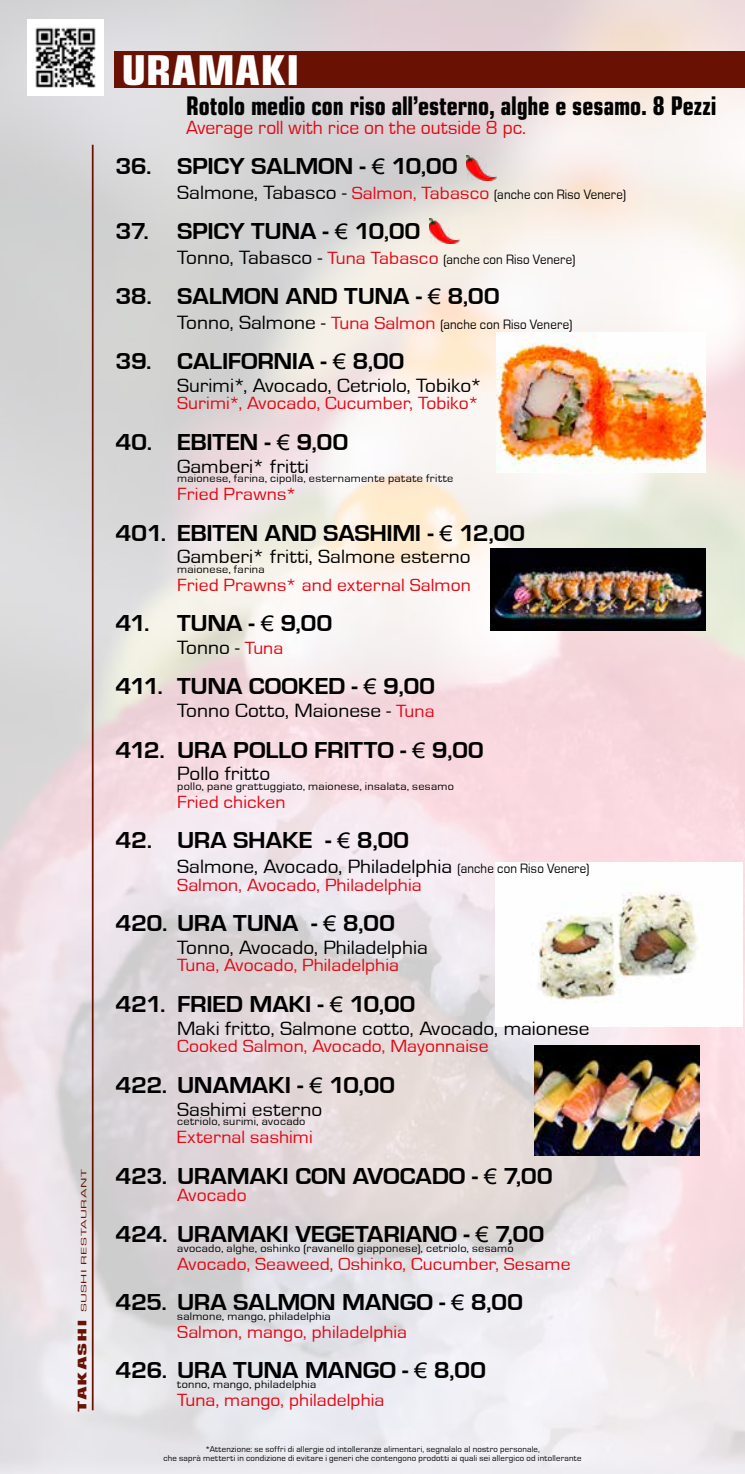
<style>
.page{position:relative;width:745px;height:1474px;background:#fff}
.page>*{position:absolute;margin:0;border:0;box-sizing:border-box;transform-origin:0 0}
.t1{font:700 condensed 41.12px "Eurostile LT Std";letter-spacing:.005em;color:#fff;scale:1.16 1}
.t2{font:700 condensed 25.72px "Eurostile LT Std";letter-spacing:-.005em;color:#000;scale:.92 1}
.t3{font:700 23.8px "Eurostile T";letter-spacing:-.01em;color:#000;scale:1.08 1}
.t4{font:19.78px "Eurostile T";color:#000;scale:1.08 1}
.t5{font:19.6px "Eurostile T";color:#e30613}
.t6{font:18.2px "Eurostile T";letter-spacing:.005em;color:#e30613;scale:1.08 1}
.t7{font:14px "Eurostile T";letter-spacing:.015em;color:#000;scale:.92 1}
.t8{font:11.38px "Eurostile T";letter-spacing:.02em;color:#000;scale:1.08 1}
.t9{font:8.75px/8.8px "Eurostile T";letter-spacing:.025em;color:#000;text-align:center}
.t10{font:condensed 7.35px "Eurostile LT Std";letter-spacing:.025em;color:#691103;scale:2.25 1}
.s1{font-weight:700;font-size:11.9px}
.s2{font-family:"Arial";font-weight:400;font-size:21.35px}
.s3{font-size:19.78px}
.s4{font-size:18.2px;color:#e30613}
.s5{font-size:14px}
</style>
<div class="page">
<img style="left:0;top:0;width:744px;height:1473px">
<img style="left:495px;top:332px;width:210px;height:140px">
<img style="left:495px;top:862px;width:246px;height:164px">
<hr style="left:92px;top:145px;width:1px;height:1265px;background:#691103">
<div style="left:114px;top:51px;width:630px;height:37px;background:#691103"></div>
<img style="left:27px;top:20px;width:76px;height:75px">
<img style="left:534px;top:1045px;width:165px;height:110px">
<img style="left:490px;top:549px;width:215px;height:81px">
<img style="left:466px;top:156px;width:29px;height:25px">
<img style="left:429px;top:218px;width:30px;height:25px">
<p class="t10" style="left:80px;top:1411px;width:109px;rotate:-90deg"><span class="s1">TAKASHI</span> SUSHI RESTAURANT</p>
<h1 class="t1" style="left:121px;top:45px;width:155px">URAMAKI</h1>
<p class="t2" style="left:186px;top:90px;width:578px">Rotolo medio con riso all’esterno, alghe e sesamo. 8 Pezzi</p>
<p class="t5" style="left:186px;top:117px;width:341px">Average roll with rice on the outside 8 pc.</p>
<p class="t3" style="left:115px;top:153px;width:318px">36. SPICY SALMON - <span class="s2">€</span> 10,00</p>
<p class="t7" style="left:177px;top:187px;width:489px"><span class="s3">Salmone, Tabasco -</span> <span class="s4">Salmon, Tabasco</span> (anche con Riso Venere)</p>
<p class="t3" style="left:115px;top:218px;width:284px">37. SPICY TUNA - <span class="s2">€</span> 10,00</p>
<p class="t7" style="left:177px;top:251px;width:434px"><span class="s3">Tonno, Tabasco -</span> <span class="s4">Tuna Tabasco</span> (anche con Riso Venere)</p>
<p class="t3" style="left:115px;top:283px;width:357px">38. SALMON AND TUNA - <span class="s2">€</span> 8,00</p>
<p class="t7" style="left:177px;top:316px;width:430px"><span class="s3">Tonno, Salmone -</span> <span class="s4">Tuna Salmon</span> (anche con Riso Venere)</p>
<p class="t3" style="left:115px;top:348px;width:269px">39. CALIFORNIA - <span class="s2">€</span> 8,00</p>
<p class="t4" style="left:177px;top:374px;width:284px">Surimi*, Avocado, Cetriolo, Tobiko*</p>
<p class="t6" style="left:177px;top:393px;width:281px">Surimi*, Avocado, Cucumber, Tobiko*</p>
<p class="t3" style="left:115px;top:429px;width:217px">40. EBITEN - <span class="s2">€</span> 9,00</p>
<p class="t4" style="left:177px;top:455px;width:123px">Gamberi* fritti</p>
<p class="t8" style="left:177px;top:472px;width:257px">maionese, farina, cipolla, esternamente patate fritte</p>
<p class="t6" style="left:177px;top:484px;width:112px">Fried Prawns*</p>
<p class="t3" style="left:115px;top:519px;width:380px">401. EBITEN AND SASHIMI - <span class="s2">€</span> 12,00</p>
<p class="t4" style="left:177px;top:546px;width:273px">Gamberi* fritti, Salmone esterno</p>
<p class="t8" style="left:177px;top:563px;width:82px">maionese, farina</p>
<p class="t6" style="left:177px;top:575px;width:273px">Fried Prawns* and external Salmon</p>
<p class="t3" style="left:115px;top:610px;width:202px">41. TUNA - <span class="s2">€</span> 9,00</p>
<p class="t4" style="left:177px;top:637px;width:100px">Tonno - <span class="s4">Tuna</span></p>
<p class="t3" style="left:115px;top:673px;width:297px">411. TUNA COOKED - <span class="s2">€</span> 9,00</p>
<p class="t4" style="left:177px;top:700px;width:240px">Tonno Cotto, Maionese - <span class="s4">Tuna</span></p>
<p class="t3" style="left:115px;top:736px;width:342px">412. URA POLLO FRITTO - <span class="s2">€</span> 9,00</p>
<p class="t4" style="left:177px;top:763px;width:88px">Pollo fritto</p>
<p class="t8" style="left:177px;top:780px;width:257px">pollo, pane grattuggiato, maionese, insalata, sesamo</p>
<p class="t6" style="left:177px;top:792px;width:102px">Fried chicken</p>
<p class="t3" style="left:115px;top:827px;width:273px">42. URA SHAKE - <span class="s2">€</span> 8,00</p>
<p class="t4" style="left:177px;top:855px;width:383px">Salmone, Avocado, Philadelphia <span class="s5">(anche con Riso Venere)</span></p>
<p class="t6" style="left:177px;top:874px;width:228px">Salmon, Avocado, Philadelphia</p>
<p class="t3" style="left:115px;top:910px;width:260px">420. URA TUNA - <span class="s2">€</span> 8,00</p>
<p class="t4" style="left:177px;top:936px;width:233px">Tonno, Avocado, Philadelphia</p>
<p class="t6" style="left:177px;top:955px;width:207px">Tuna, Avocado, Philadelphia</p>
<p class="t3" style="left:115px;top:990px;width:279px">421. FRIED MAKI - <span class="s2">€</span> 10,00</p>
<p class="t4" style="left:177px;top:1017px;width:383px">Maki fritto, Salmone cotto, Avocado, maionese</p>
<p class="t6" style="left:177px;top:1036px;width:289px">Cooked Salmon, Avocado, Mayonnaise</p>
<p class="t3" style="left:115px;top:1071px;width:260px">422. UNAMAKI - <span class="s2">€</span> 10,00</p>
<p class="t4" style="left:177px;top:1098px;width:136px">Sashimi esterno</p>
<p class="t8" style="left:177px;top:1115px;width:120px">cetriolo, surimi, avocado</p>
<p class="t6" style="left:177px;top:1127px;width:127px">External sashimi</p>
<p class="t3" style="left:115px;top:1162px;width:406px">423. URAMAKI CON AVOCADO - <span class="s2">€</span> 7,00</p>
<p class="t6" style="left:177px;top:1185px;width:66px">Avocado</p>
<p class="t3" style="left:115px;top:1220px;width:398px">424. URAMAKI VEGETARIANO - <span class="s2">€</span> 7,00</p>
<p class="t8" style="left:177px;top:1241px;width:313px">avocado, alghe, oshinko (ravanello giapponese), cetriolo, sesamo</p>
<p class="t6" style="left:177px;top:1254px;width:365px">Avocado, Seaweed, Oshinko, Cucumber, Sesame</p>
<p class="t3" style="left:115px;top:1289px;width:378px">425. URA SALMON MANGO - <span class="s2">€</span> 8,00</p>
<p class="t8" style="left:177px;top:1310px;width:144px">salmone, mango, philadelphia</p>
<p class="t6" style="left:177px;top:1321px;width:214px">Salmon, mango, philadelphia</p>
<p class="t3" style="left:115px;top:1357px;width:344px">426. URA TUNA MANGO - <span class="s2">€</span> 8,00</p>
<p class="t8" style="left:177px;top:1378px;width:130px">tonno, mango, philadelphia</p>
<p class="t6" style="left:177px;top:1389px;width:193px">Tuna, mango, philadelphia</p>
<p class="t9" style="left:163px;top:1444px;width:419px">*Attenzione: se soffri di allergie od intolleranze alimentari, segnalalo al nostro personale,<br>che saprà metterti in condizione di evitare i generi che contengono prodotti ai quali sei allergico od intollerante</p>
</div>
